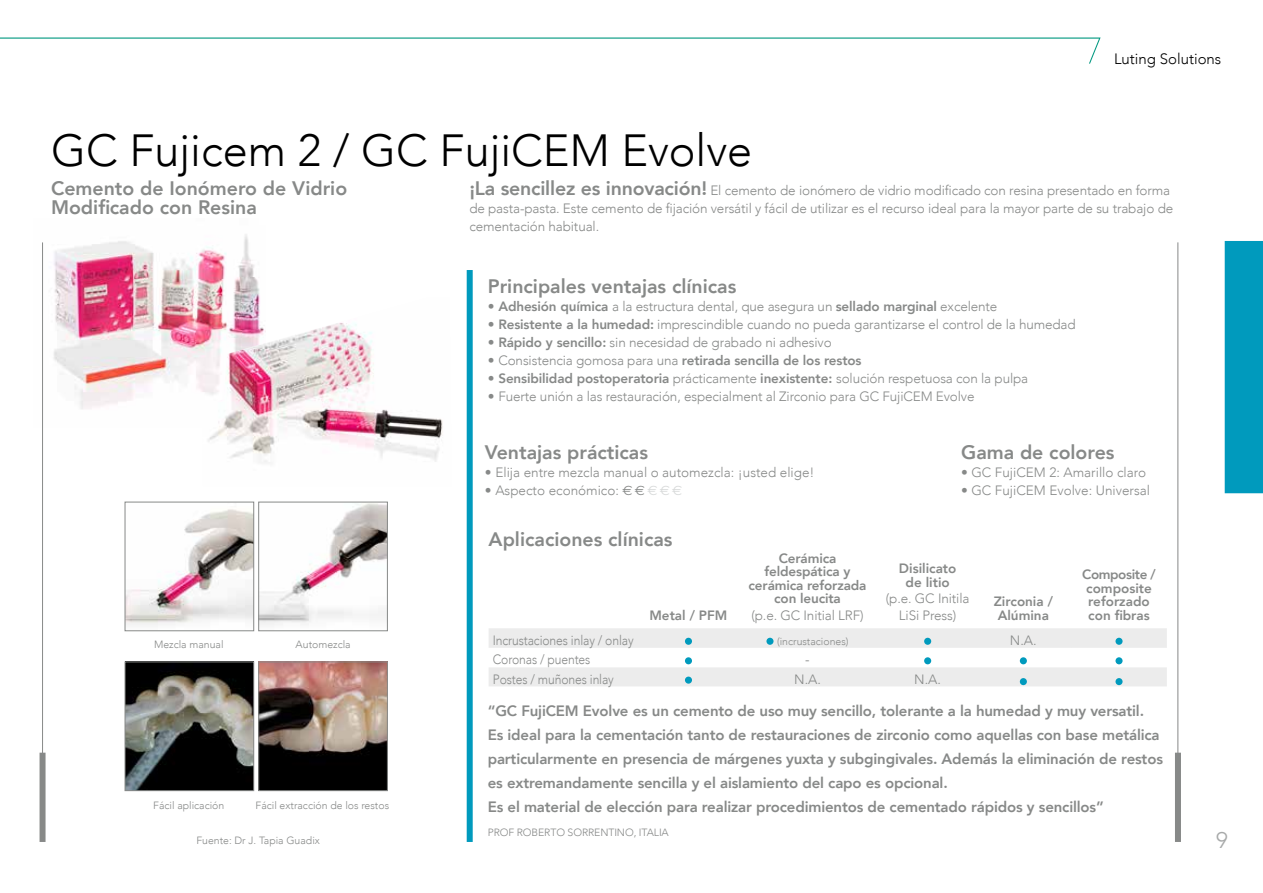
<style>
.page{position:relative;width:1263px;height:893px;background:#fff}
.page>*{position:absolute;margin:0;border:0;box-sizing:border-box;transform-origin:0 0}
.t1{font:300 45px "Avenir";color:#000}
.t2{font:300 22.5px "Avenir";color:#a7a9a9}
.t3{font:800 19.5px/19.5px "Avenir";color:#878988}
.t4{font:800 15px/24px "Avenir";letter-spacing:-.01em;color:#878988}
.t5{font:300 15px "Avenir";color:#000}
.t6{font:300 13.5px/18px "Avenir";letter-spacing:-.01em;color:#878988}
.t7{font:800 13.5px/13.5px "Avenir";letter-spacing:-.01em;color:#878988;text-align:center}
.t8{font:300 13.5px "Avenir";letter-spacing:-.01em;color:#878988;scale:.9 1}
.t9{font:300 10.5px "Avenir";color:#878988}
.s1{font-weight:800;font-size:19.5px}
.s2{font-weight:800}
.s3{font-weight:300}
.s4{font-family:"Euro Sans Std";font-weight:400}
.s5{font-family:"Euro Sans Std";font-weight:400;color:#d8dada}
</style>
<div class="page">
<hr style="left:1177px;top:242px;width:1px;height:518px;background:#878988">
<div style="left:1175px;top:753px;width:6px;height:89px;background:#878988"></div>
<div style="left:1225px;top:241px;width:38px;height:252px;background:#009abd"></div>
<div style="left:467px;top:270px;width:6px;height:572px;background:#009abd"></div>
<img style="left:127px;top:509px;width:125px;height:116px">
<div style="left:125px;top:502px;width:129px;height:129px;border:1px solid #878988"></div>
<img style="left:127px;top:664px;width:125px;height:125px">
<div style="left:125px;top:662px;width:129px;height:129px;border:1px solid #878988"></div>
<img style="left:260px;top:504px;width:126px;height:121px">
<div style="left:258px;top:502px;width:130px;height:129px;border:1px solid #878988"></div>
<img style="left:260px;top:664px;width:126px;height:125px">
<div style="left:258px;top:662px;width:130px;height:129px;border:1px solid #878988"></div>
<div style="left:40px;top:753px;width:6px;height:89px;background:#878988"></div>
<img style="left:54px;top:241px;width:173px;height:168px">
<img style="left:233px;top:234px;width:27px;height:63px">
<img style="left:203px;top:297px;width:240px;height:166px">
<hr style="left:42px;top:242px;width:1px;height:519px;background:#878988">
<svg style="left:489px;top:628px;width:678px;height:58px"></svg>
<div style="left:685px;top:638px;width:7px;height:7px;background:#009abd;border-radius:50%"></div>
<div style="left:766px;top:638px;width:7px;height:7px;background:#009abd;border-radius:50%"></div>
<div style="left:924px;top:638px;width:7px;height:7px;background:#009abd;border-radius:50%"></div>
<div style="left:1115px;top:638px;width:7px;height:7px;background:#009abd;border-radius:50%"></div>
<div style="left:685px;top:657px;width:7px;height:7px;background:#009abd;border-radius:50%"></div>
<div style="left:924px;top:657px;width:7px;height:7px;background:#009abd;border-radius:50%"></div>
<div style="left:1020px;top:657px;width:7px;height:7px;background:#009abd;border-radius:50%"></div>
<div style="left:1115px;top:657px;width:7px;height:7px;background:#009abd;border-radius:50%"></div>
<div style="left:685px;top:677px;width:7px;height:7px;background:#009abd;border-radius:50%"></div>
<div style="left:1020px;top:678px;width:7px;height:7px;background:#009abd;border-radius:50%"></div>
<div style="left:1115px;top:678px;width:7px;height:7px;background:#009abd;border-radius:50%"></div>
<svg style="left:0;top:37px;width:1101px;height:27px"></svg>
<h1 class="t1" style="left:51px;top:124px;width:703px">GC Fujicem 2 / GC FujiCEM Evolve</h1>
<p class="t5" style="left:1114px;top:50px;width:109px">Luting Solutions</p>
<h3 class="t3" style="left:51px;top:178px;width:298px">Cemento de Ionómero de Vidrio<br>Modificado con Resina</h3>
<p class="t6" style="left:469px;top:181px;width:705px"><span class="s1">¡La sencillez es innovación!</span> El cemento de ionómero de vidrio modificado con resina presentado en forma de pasta-pasta. Este cemento de fijación versátil y fácil de utilizar es el recurso ideal para la mayor parte de su trabajo de cementación habitual.</p>
<h3 class="t3" style="left:488px;top:276px;width:250px">Principales ventajas clínicas</h3>
<p class="t6" style="left:488px;top:297px;width:511px">• <span class="s2">Adhesión química</span> a la estructura dental, que asegura un <span class="s2">sellado marginal</span> excelente</p>
<p class="t6" style="left:488px;top:315px;width:589px">• <span class="s2">Resistente a la humedad:</span> imprescindible cuando no pueda garantizarse el control de la humedad</p>
<p class="t6" style="left:488px;top:333px;width:345px">• <span class="s2">Rápido y sencillo:</span> sin necesidad de grabado ni adhesivo</p>
<p class="t7" style="left:488px;top:353px;width:375px"><span class="s3">• Consistencia gomosa para una</span> retirada sencilla de los restos</p>
<p class="t6" style="left:488px;top:369px;width:542px">• <span class="s2">Sensibilidad postoperatoria</span> prácticamente <span class="s2">inexistente:</span> solución respetuosa con la pulpa</p>
<p class="t6" style="left:488px;top:387px;width:488px">• Fuerte unión a las restauración, especialment al Zirconio para GC FujiCEM Evolve</p>
<p class="t9" style="left:154px;top:638px;width:71px">Mezcla manual</p>
<p class="t9" style="left:296px;top:638px;width:57px">Automezcla</p>
<p class="t9" style="left:153px;top:800px;width:73px">Fácil aplicación</p>
<p class="t9" style="left:255px;top:800px;width:135px">Fácil extracción de los restos</p>
<p class="t9" style="left:196px;top:834px;width:125px">Fuente: Dr J. Tapia Guadix</p>
<h3 class="t3" style="left:485px;top:442px;width:165px">Ventajas prácticas</h3>
<p class="t6" style="left:485px;top:463px;width:331px">• Elija entre mezcla manual o automezcla: ¡usted elige!</p>
<p class="t6" style="left:485px;top:481px;width:199px">• Aspecto económico: <span class="s4">€ €</span> <span class="s5">€ € €</span></p>
<h3 class="t3" style="left:489px;top:529px;width:185px">Aplicaciones clínicas</h3>
<p class="t7" style="left:649px;top:608px;width:80px">Metal / PFM</p>
<p class="t7" style="left:748px;top:551px;width:119px">Cerámica feldespática y cerámica reforzada con leucita</p>
<p class="t6" style="left:751px;top:606px;width:114px">(p.e. GC Initial LRF)</p>
<h3 class="t3" style="left:961px;top:442px;width:155px">Gama de colores</h3>
<p class="t6" style="left:961px;top:463px;width:186px">• GC FujiCEM 2: Amarillo claro</p>
<p class="t6" style="left:961px;top:481px;width:190px">• GC FujiCEM Evolve: Universal</p>
<p class="t7" style="left:899px;top:562px;width:59px">Disilicato de litio</p>
<p class="t6" style="left:886px;top:590px;width:85px;line-height:16.5px;text-align:center">(p.e. GC Initila<br>LiSi Press)</p>
<p class="t7" style="left:994px;top:595px;width:61px;text-align:left">Zirconia /<br>Alúmina</p>
<p class="t7" style="left:1082px;top:568px;width:75px;text-align:left">Composite / composite reforzado con fibras</p>
<p class="t8" style="left:493px;top:632px;width:158px">Incrustaciones inlay / onlay</p>
<p class="t9" style="left:777px;top:635px;width:73px">(incrustaciones)</p>
<p class="t6" style="left:1010px;top:631px;width:28px">N.A.</p>
<p class="t8" style="left:493px;top:652px;width:110px">Coronas / puentes</p>
<p class="t6" style="left:805px;top:651px;width:6px">-</p>
<p class="t8" style="left:493px;top:671px;width:136px">Postes / muñones inlay</p>
<p class="t6" style="left:794px;top:670px;width:28px">N.A.</p>
<p class="t6" style="left:914px;top:670px;width:28px">N.A.</p>
<p class="t4" style="left:488px;top:699px;width:677px">“GC FujiCEM Evolve es un cemento de uso muy sencillo, tolerante a la humedad y muy versatil.<br>Es ideal para la cementación tanto de restauraciones de zirconio como aquellas con base metálica particularmente en presencia de márgenes yuxta y subgingivales. Además la eliminación de restos es extremandamente sencilla y el aislamiento del capo es opcional.<br>Es el material de elección para realizar procedimientos de cementado rápidos y sencillos”</p>
<p class="t9" style="left:488px;top:827px;width:183px">PROF ROBERTO SORRENTINO, ITALIA</p>
<h2 class="t2" style="left:1216px;top:827px;width:13px">9</h2>
</div>
